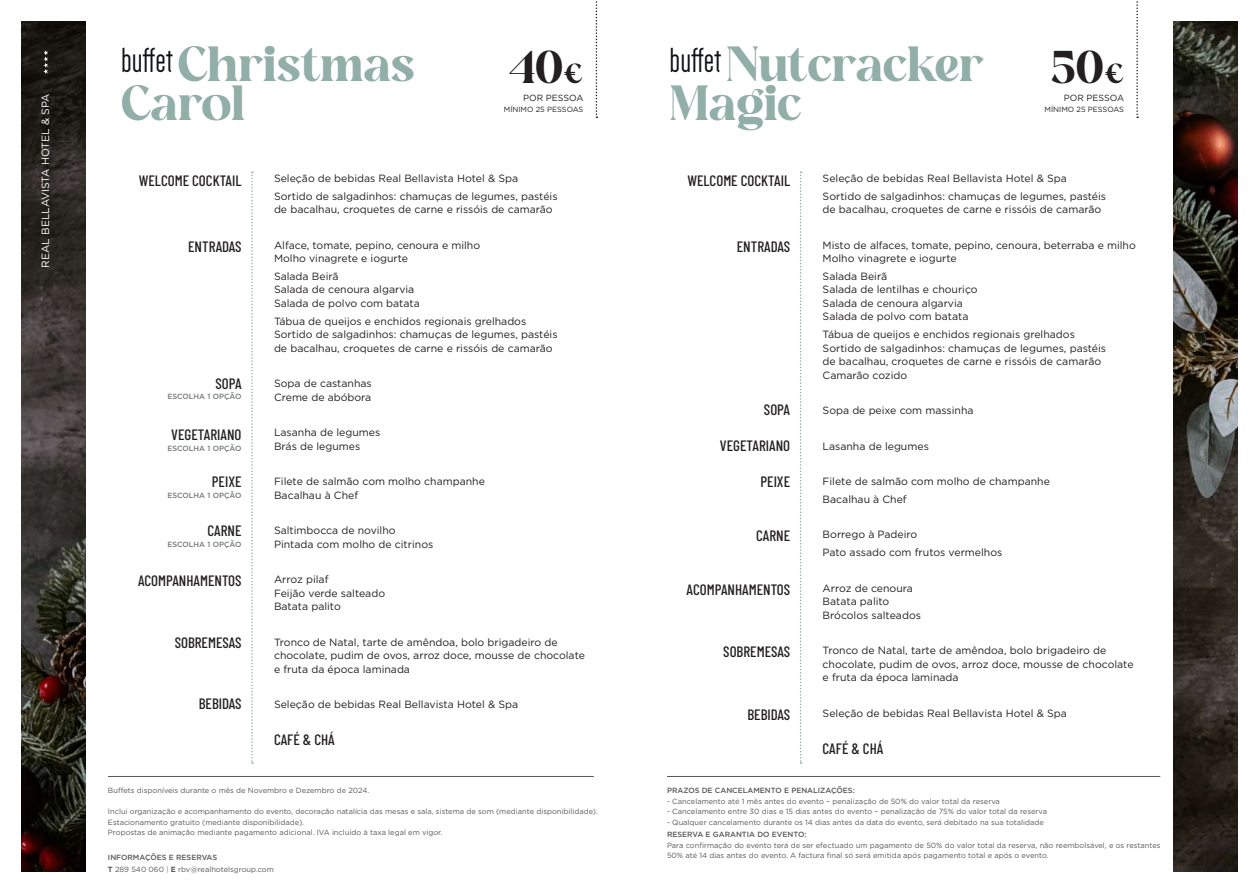
<style>
.page{position:relative;width:1259px;height:893px;background:#fff}
.page>*{position:absolute;margin:0;border:0;box-sizing:border-box;transform-origin:0 0}
.t1{font:48px/39px "Mastery Kingdom";color:#91aea7}
.t2{font:44.7px "Mastery Kingdom";color:#231f20}
.t3{font:500 15px "Barlow Condensed";color:#231f20}
.t4{font:10.5px/13.5px "Gotham";color:#231f20}
.t5{font:10.5px "Gotham";color:#fff}
.t6{font:9px "Gotham";color:#231f20}
.t7{font:7.5px/10.5px "Gotham";color:#57585a}
.t8{font:500 7.5px "Gotham";color:#57585a}
.t9{font:500 7.5px "Gotham";color:#76787b}
.t10{font:7.5px "Gotham";color:#231f20}
.s1{font-size:26.85px}
.s2{font-weight:500}
.s3{font-weight:700}
.s4{font-weight:300}
</style>
<div class="page">
<img style="left:22px;top:21px;width:63px;height:851px">
<img style="left:1174px;top:21px;width:63px;height:851px">
<hr style="left:108px;top:776px;width:486px;height:1px;background:#57585a">
<hr style="left:667px;top:776px;width:493px;height:1px;background:#57585a">
<svg style="left:251px;top:171px;width:2px;height:593px"></svg>
<svg style="left:1136px;top:1px;width:2px;height:117px"></svg>
<svg style="left:595px;top:1px;width:2px;height:117px"></svg>
<svg style="left:43px;top:50px;width:5px;height:24px"></svg>
<svg style="left:800px;top:171px;width:1px;height:593px"></svg>
<p class="t5" style="left:39px;top:268px;width:175px;rotate:-90deg">REAL BELLAVISTA HOTEL &amp; SPA</p>
<h1 class="t1" style="left:121px;top:44px;width:295px"><sup>buffet</sup>Christmas<br>Carol</h1>
<h2 class="t2" style="left:509px;top:40px;width:76px">40<span class="s1">€</span></h2>
<p class="t6" style="left:523px;top:92px;width:62px">POR PESSOA</p>
<p class="t10" style="left:504px;top:104px;width:81px">MÍNIMO 25 PESSOAS</p>
<h3 class="t3" style="left:139px;top:170px;width:104px">WELCOME COCKTAIL</h3>
<h3 class="t3" style="left:188px;top:236px;width:55px">ENTRADAS</h3>
<h3 class="t3" style="left:215px;top:373px;width:28px">SOPA</h3>
<p class="t9" style="left:167px;top:392px;width:76px">ESCOLHA 1 OPÇÃO</p>
<h3 class="t3" style="left:171px;top:424px;width:72px">VEGETARIANO</h3>
<p class="t9" style="left:167px;top:443px;width:76px">ESCOLHA 1 OPÇÃO</p>
<h3 class="t3" style="left:212px;top:471px;width:31px">PEIXE</h3>
<p class="t9" style="left:167px;top:490px;width:76px">ESCOLHA 1 OPÇÃO</p>
<h3 class="t3" style="left:207px;top:520px;width:36px">CARNE</h3>
<p class="t9" style="left:167px;top:539px;width:76px">ESCOLHA 1 OPÇÃO</p>
<h3 class="t3" style="left:138px;top:570px;width:105px">ACOMPANHAMENTOS</h3>
<h3 class="t3" style="left:175px;top:631px;width:68px">SOBREMESAS</h3>
<h3 class="t3" style="left:199px;top:693px;width:44px">BEBIDAS</h3>
<p class="t4" style="left:274px;top:169px;width:285px;line-height:17.7px">Seleção de bebidas Real Bellavista Hotel &amp; Spa<br>Sortido de salgadinhos: chamuças de legumes, pastéis</p>
<p class="t4" style="left:274px;top:202px;width:280px">de bacalhau, croquetes de carne e rissóis de camarão</p>
<p class="t4" style="left:274px;top:238px;width:208px">Alface, tomate, pepino, cenoura e milho<br>Molho vinagrete e iogurte</p>
<p class="t4" style="left:274px;top:269px;width:147px">Salada Beirã<br>Salada de cenoura algarvia<br>Salada de polvo com batata</p>
<p class="t4" style="left:274px;top:314px;width:285px">Tábua de queijos e enchidos regionais grelhados<br>Sortido de salgadinhos: chamuças de legumes, pastéis de bacalhau, croquetes de carne e rissóis de camarão</p>
<p class="t4" style="left:274px;top:376px;width:99px">Sopa de castanhas<br>Creme de abóbora</p>
<p class="t4" style="left:274px;top:425px;width:108px">Lasanha de legumes<br>Brás de legumes</p>
<p class="t4" style="left:274px;top:474px;width:212px">Filete de salmão com molho champanhe<br>Bacalhau à Chef</p>
<p class="t4" style="left:274px;top:523px;width:161px">Saltimbocca de novilho<br>Pintada com molho de citrinos</p>
<p class="t4" style="left:274px;top:572px;width:113px">Arroz pilaf<br>Feijão verde salteado<br>Batata palito</p>
<p class="t4" style="left:274px;top:635px;width:312px">Tronco de Natal, tarte de amêndoa, bolo brigadeiro de chocolate, pudim de ovos, arroz doce, mousse de chocolate e fruta da época laminada</p>
<p class="t4" style="left:274px;top:697px;width:246px">Seleção de bebidas Real Bellavista Hotel &amp; Spa</p>
<h3 class="t3" style="left:274px;top:729px;width:62px">CAFÉ &amp; CHÁ</h3>
<p class="t7" style="left:108px;top:785px;width:263px">Buffets disponíveis durante o mês de Novembro e Dezembro de 2024.</p>
<p class="t7" style="left:108px;top:806px;width:491px">Inclui organização e acompanhamento do evento, decoração natalícia das mesas e sala, sistema de som (mediante disponibilidade).<br>Estacionamento gratuito (mediante disponibilidade).<br>Propostas de animação mediante pagamento adicional. IVA incluído à taxa legal em vigor.</p>
<p class="t7" style="left:108px;top:851px;width:167px;line-height:12px"><span class="s2">INFORMAÇÕES E RESERVAS<br></span><span class="s3">T</span> 289 540 060 <span class="s4">|</span> <span class="s3">E</span> rbv@realhotelsgroup.com</p>
<h1 class="t1" style="left:669px;top:44px;width:315px"><sup>buffet</sup>Nutcracker<br>Magic</h1>
<h2 class="t2" style="left:1050px;top:40px;width:76px">50<span class="s1">€</span></h2>
<p class="t6" style="left:1064px;top:92px;width:62px">POR PESSOA</p>
<p class="t10" style="left:1044px;top:104px;width:81px">MÍNIMO 25 PESSOAS</p>
<h3 class="t3" style="left:687px;top:170px;width:104px">WELCOME COCKTAIL</h3>
<h3 class="t3" style="left:737px;top:236px;width:55px">ENTRADAS</h3>
<h3 class="t3" style="left:764px;top:399px;width:28px">SOPA</h3>
<h3 class="t3" style="left:720px;top:435px;width:72px">VEGETARIANO</h3>
<h3 class="t3" style="left:760px;top:471px;width:31px">PEIXE</h3>
<h3 class="t3" style="left:756px;top:525px;width:36px">CARNE</h3>
<h3 class="t3" style="left:686px;top:579px;width:105px">ACOMPANHAMENTOS</h3>
<h3 class="t3" style="left:723px;top:641px;width:68px">SOBREMESAS</h3>
<h3 class="t3" style="left:747px;top:704px;width:44px">BEBIDAS</h3>
<p class="t4" style="left:822px;top:169px;width:285px;line-height:17.7px">Seleção de bebidas Real Bellavista Hotel &amp; Spa<br>Sortido de salgadinhos: chamuças de legumes, pastéis</p>
<p class="t4" style="left:822px;top:202px;width:280px">de bacalhau, croquetes de carne e rissóis de camarão</p>
<p class="t4" style="left:822px;top:238px;width:315px">Misto de alfaces, tomate, pepino, cenoura, beterraba e milho<br>Molho vinagrete e iogurte</p>
<p class="t4" style="left:822px;top:269px;width:157px">Salada Beirã<br>Salada de lentilhas e chouriço<br>Salada de cenoura algarvia<br>Salada de polvo com batata</p>
<p class="t4" style="left:822px;top:327px;width:285px">Tábua de queijos e enchidos regionais grelhados Sortido de salgadinhos: chamuças de legumes, pastéis de bacalhau, croquetes de carne e rissóis de camarão Camarão cozido</p>
<p class="t4" style="left:822px;top:403px;width:152px">Sopa de peixe com massinha</p>
<p class="t4" style="left:822px;top:439px;width:108px">Lasanha de legumes</p>
<p class="t4" style="left:822px;top:472px;width:229px;line-height:17.7px">Filete de salmão com molho de champanhe<br>Bacalhau à Chef</p>
<p class="t4" style="left:822px;top:525px;width:181px;line-height:17.7px">Borrego à Padeiro<br>Pato assado com frutos vermelhos</p>
<p class="t4" style="left:822px;top:581px;width:100px">Arroz de cenoura<br>Batata palito<br>Brócolos salteados</p>
<p class="t4" style="left:822px;top:643px;width:312px">Tronco de Natal, tarte de amêndoa, bolo brigadeiro de chocolate, pudim de ovos, arroz doce, mousse de chocolate e fruta da época laminada</p>
<p class="t4" style="left:822px;top:706px;width:246px">Seleção de bebidas Real Bellavista Hotel &amp; Spa</p>
<h3 class="t3" style="left:822px;top:738px;width:62px">CAFÉ &amp; CHÁ</h3>
<p class="t8" style="left:667px;top:785px;width:189px">PRAZOS DE CANCELAMENTO E PENALIZAÇÕES:</p>
<p class="t7" style="left:667px;top:795px;width:334px">- Cancelamento até 1 mês antes do evento – penalização de 50% do valor total da reserva</p>
<p class="t7" style="left:667px;top:806px;width:382px">- Cancelamento entre 30 dias e 15 dias antes do evento – penalização de 75% do valor total da reserva</p>
<p class="t7" style="left:667px;top:816px;width:378px">- Qualquer cancelamento durante os 14 dias antes da data do evento, será debitado na sua totalidade</p>
<p class="t8" style="left:667px;top:830px;width:141px">RESERVA E GARANTIA DO EVENTO:</p>
<p class="t7" style="left:667px;top:840px;width:495px">Para confirmação do evento terá de ser efectuado um pagamento de 50% do valor total da reserva, não reembolsável, e os restantes<br>50% até 14 dias antes do evento. A factura final só será emitida após pagamento total e após o evento.</p>
</div>
